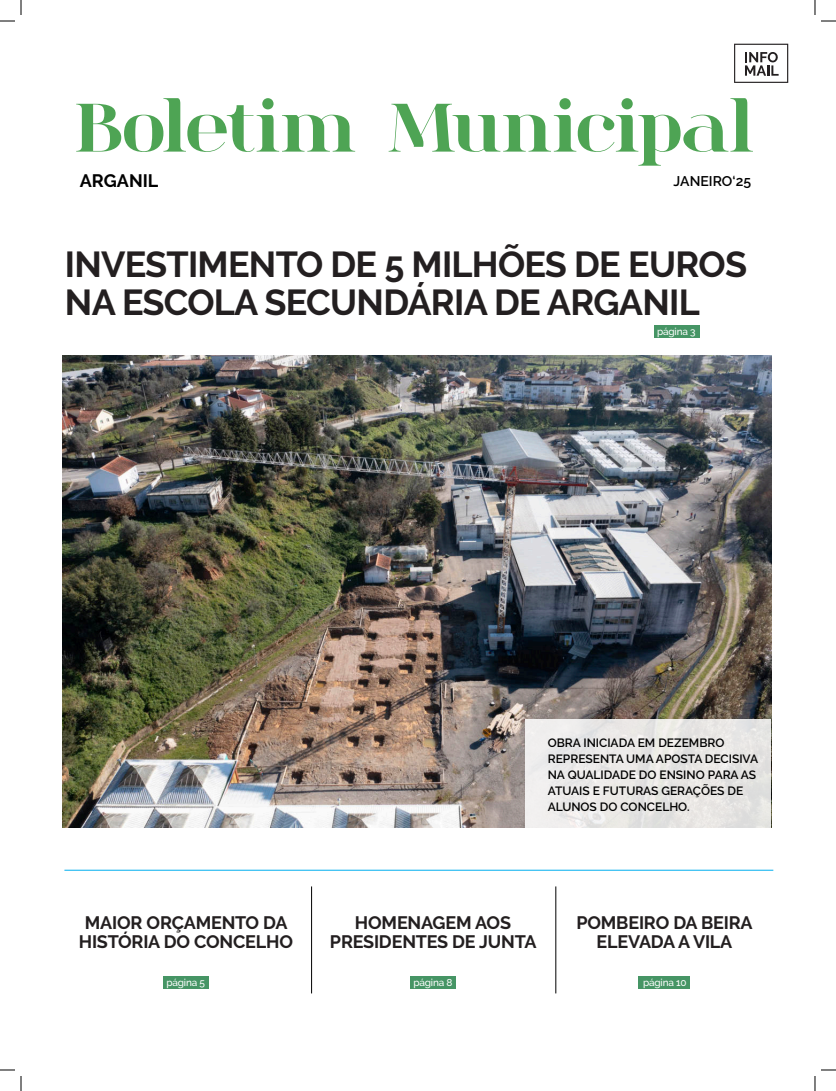
<style>
.page{position:relative;width:836px;height:1091px;background:#fff}
.page>*{position:absolute;margin:0;border:0;box-sizing:border-box;transform-origin:0 0}
.t1{font:700 72px "spinwerad";letter-spacing:-.005em;color:#4ea454}
.t2{font:700 36px/38px "Raleway";letter-spacing:-.02em;color:#231f20}
.t3{font:700 18px/19px "Raleway";letter-spacing:-.01em;color:#231f20;text-align:center}
.t4{font:700 18px "Raleway";color:#000}
.t5{font:600 14px "Raleway";color:#000}
.t6{font:600 12px/16px "Raleway";color:#000}
.t7{font:500 10px "Raleway";letter-spacing:-.02em;color:#fff}
</style>
<div class="page">
<img style="left:62px;top:355px;width:709px;height:472px">
<svg style="left:734px;top:44px;width:54px;height:39px"></svg>
<hr style="left:64px;top:870px;width:709px;height:1px;background:#00aeef">
<div style="left:638px;top:976px;width:52px;height:13px;background:#469565"></div>
<div style="left:163px;top:976px;width:46px;height:13px;background:#469565"></div>
<div style="left:410px;top:976px;width:46px;height:13px;background:#469565"></div>
<div style="left:654px;top:325px;width:45px;height:13px;background:#469565"></div>
<hr style="left:311px;top:886px;width:1px;height:107px;background:#000">
<hr style="left:555px;top:886px;width:1px;height:107px;background:#000">
<div style="left:526px;top:719px;width:245px;height:109px;background:#eae8e6"></div>
<svg style="left:0;top:0;width:22px;height:22px"></svg>
<svg style="left:0;top:1069px;width:22px;height:22px"></svg>
<svg style="left:814px;top:0;width:22px;height:22px"></svg>
<svg style="left:814px;top:1069px;width:22px;height:22px"></svg>
<h1 class="t1" style="left:75px;top:98px;width:681px">Boletim Municipal</h1>
<h3 class="t4" style="left:80px;top:171px;width:80px">ARGANIL</h3>
<p class="t5" style="left:673px;top:174px;width:79px">JANEIRO‘25</p>
<h2 class="t2" style="left:65px;top:245px;width:683px">INVESTIMENTO DE 5 MILHÕES DE EUROS<br>NA ESCOLA SECUNDÁRIA DE ARGANIL</h2>
<p class="t7" style="left:657px;top:326px;width:40px">página 3</p>
<p class="t6" style="left:548px;top:735px;width:212px">OBRA INICIADA EM DEZEMBRO<br>REPRESENTA UMA APOSTA DECISIVA<br>NA QUALIDADE DO ENSINO PARA AS<br>ATUAIS E FUTURAS GERAÇÕES DE<br>ALUNOS DO CONCELHO.</p>
<h3 class="t3" style="left:79px;top:913px;width:216px">MAIOR ORÇAMENTO DA<br>HISTÓRIA DO CONCELHO</h3>
<h3 class="t3" style="left:330px;top:913px;width:208px">HOMENAGEM AOS<br>PRESIDENTES DE JUNTA</h3>
<p class="t7" style="left:166px;top:977px;width:40px">página 5</p>
<p class="t7" style="left:643px;top:977px;width:45px">página 10</p>
<h3 class="t3" style="left:576px;top:913px;width:177px">POMBEIRO DA BEIRA<br>ELEVADA A VILA</h3>
<p class="t7" style="left:413px;top:977px;width:40px">página 8</p>
</div>
